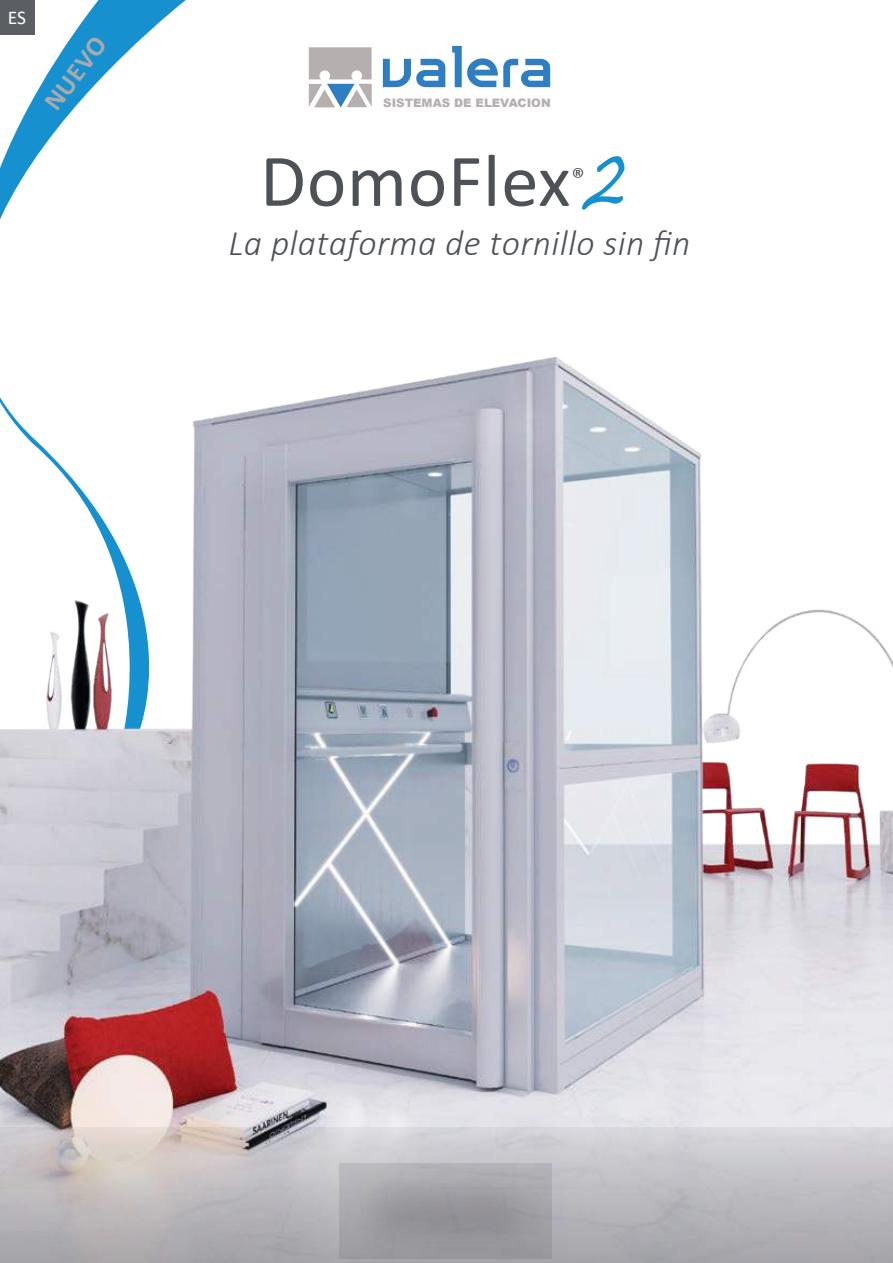
<style>
.page{position:relative;width:893px;height:1263px;background:#fff}
.page>*{position:absolute;margin:0;border:0;box-sizing:border-box;transform-origin:0 0}
.t1{font:75px "Calibri";letter-spacing:.01em;color:#4e5257}
.t2{font:800 67.5px "Galexica";color:#2f7ec1}
.t3{font:italic 300 36px "Calibri";letter-spacing:.01em;color:#4e5257}
.t4{font:700 27px "Calibri";color:#aaaaac}
.t5{font:26.25px "Calibri";color:#4e5257}
.t6{font:19.5px "Calibri";color:#fff}
.t7{font:900 11.7px "Arial";color:#b5afb0}
.s1{font-family:"Segoe Script";font-style:italic;color:#1790cf}
</style>
<div class="page">
<svg style="left:0;top:0;width:186px;height:213px"></svg>
<img style="left:0;top:213px;width:893px;height:914px">
<svg style="left:0;top:1127px;width:893px;height:136px;background:#bebbbf"></svg>
<div style="left:0;top:0;width:34px;height:34px;background:#5b5f64"></div>
<div style="left:340px;top:1163px;width:212px;height:95px;background:linear-gradient(to bottom,#b0afb5,#908f94)"></div>
<svg style="left:309px;top:47px;width:63px;height:60px"></svg>
<p class="t6" style="left:8px;top:4px;width:20px">ES</p>
<p class="t4" style="left:35px;top:95px;width:86px;rotate:-53deg">NUEVO</p>
<h2 class="t2" style="left:380px;top:30px;width:176px">valera</h2>
<p class="t7" style="left:383px;top:94px;width:169px">SISTEMAS DE ELEVACION</p>
<h1 class="t1" style="left:260px;top:129px;width:398px">DomoFlex<span class="s1">2</span></h1>
<p class="t5" style="left:571px;top:159px;width:15px">®</p>
<p class="t3" style="left:229px;top:221px;width:463px">La plataforma de tornillo sin fin</p>
</div>
